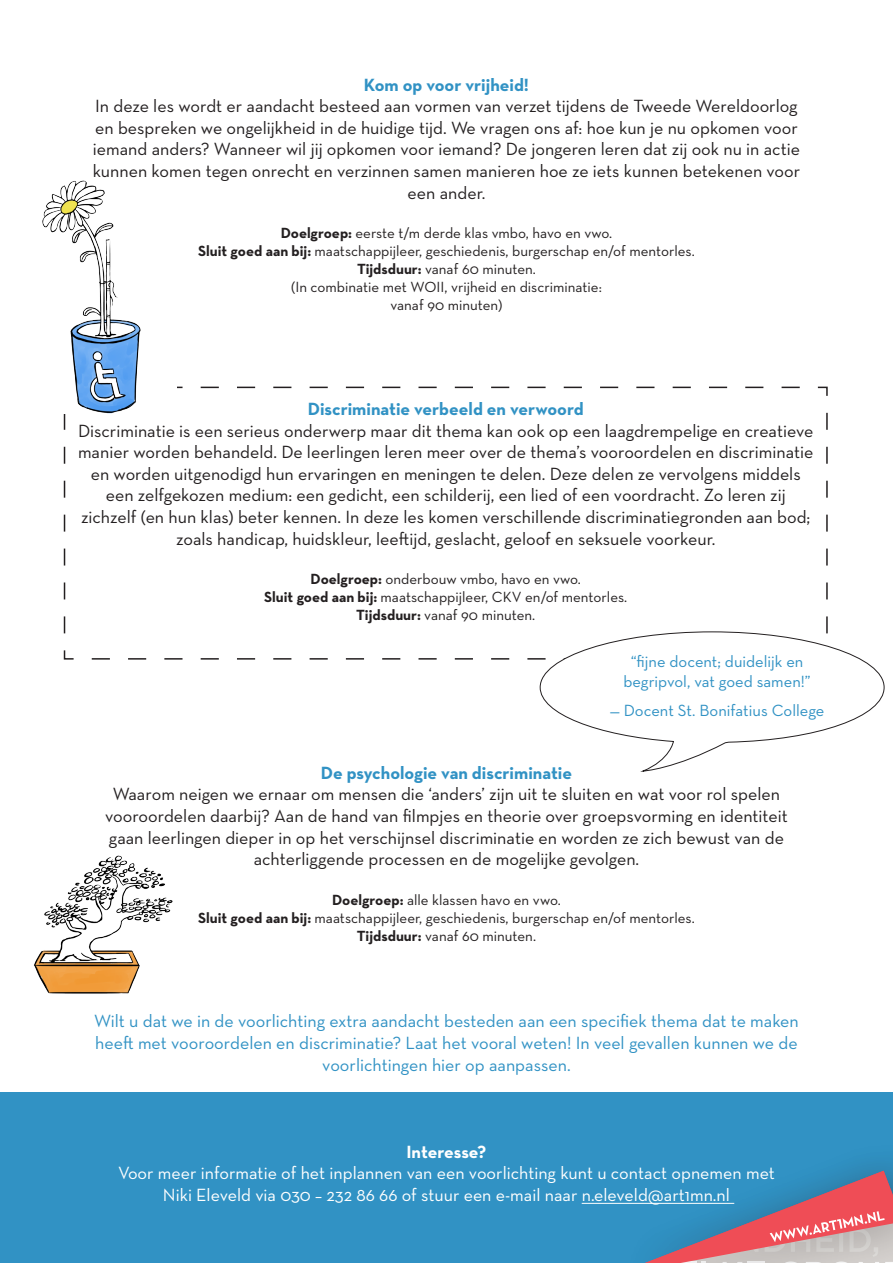
<style>
.page{position:relative;width:893px;height:1263px;background:#fff}
.page>*{position:absolute;margin:0;border:0;box-sizing:border-box;transform-origin:0 0}
.t1{font:18px/21.6px "Neutraface Text";color:#231f20;text-align:center}
.t2{font:18px/21.6px "Neutraface Text";color:#3192c4;text-align:center}
.t3{font:18px/21.6px "Neutraface Text";color:#fff;text-align:center}
.t4{font:700 18px "Neutraface Text";color:#3192c4}
.t5{font:700 18px "Neutraface Text";color:#fff}
.t6{font:16.5px/19.8px "Neutraface Text";color:#3192c4;text-align:center}
.t7{font:15px "Neutraface Text";color:#231f20}
.s1{font-weight:700}
</style>
<div class="page">
<svg style="left:63px;top:386px;width:765px;height:274px"></svg>
<div style="left:0;top:1093px;width:893px;height:170px;background:#3192c4"></div>
<hr style="left:582px;top:1203px;width:152px;height:1px;background:#fff">
<div style="left:613px;top:1136px;width:280px;height:127px;background:#3192c4"></div>
<svg style="left:645px;top:1171px;width:248px;height:92px"></svg>
<img style="left:34px;top:855px;width:139px;height:139px">
<svg style="left:539px;top:631px;width:346px;height:141px"></svg>
<img style="left:42px;top:180px;width:169px;height:255px">
<p class="t4" style="left:364px;top:73px;width:167px">Kom op voor vrijheid!</p>
<p class="t1" style="left:93px;top:95px;width:709px">In deze les wordt er aandacht besteed aan vormen van verzet tijdens de Tweede Wereldoorlog en bespreken we ongelijkheid in de huidige tijd. We vragen ons af: hoe kun je nu opkomen voor iemand anders? Wanneer wil jij opkomen voor iemand? De jongeren leren dat zij ook nu in actie kunnen komen tegen onrecht en verzinnen samen manieren hoe ze iets kunnen betekenen voor een ander.</p>
<p class="t7" style="left:281px;top:224px;width:333px"><span class="s1">Doelgroep:</span> eerste t/m derde klas vmbo, havo en vwo.</p>
<p class="t7" style="left:198px;top:242px;width:498px"><span class="s1">Sluit goed aan bij:</span> maatschappijleer, geschiedenis, burgerschap en/of mentorles.</p>
<p class="t7" style="left:357px;top:260px;width:180px"><span class="s1">Tijdsduur:</span> vanaf 60 minuten.</p>
<p class="t7" style="left:291px;top:278px;width:312px">(In combinatie met WOII, vrijheid en discriminatie:</p>
<p class="t7" style="left:390px;top:296px;width:114px">vanaf 90 minuten)</p>
<p class="t4" style="left:308px;top:397px;width:278px">Discriminatie verbeeld en verwoord</p>
<p class="t1" style="left:78px;top:419px;width:737px">Discriminatie is een serieus onderwerp maar dit thema kan ook op een laagdrempelige en creatieve manier worden behandeld. De leerlingen leren meer over de thema’s vooroordelen en discriminatie en worden uitgenodigd hun ervaringen en meningen te delen. Deze delen ze vervolgens middels een zelfgekozen medium: een gedicht, een schilderij, een lied of een voordracht. Zo leren zij zichzelf (en hun klas) beter kennen. In deze les komen verschillende discriminatiegronden aan bod; zoals handicap, huidskleur, leeftijd, geslacht, geloof en seksuele voorkeur.</p>
<p class="t7" style="left:311px;top:570px;width:272px"><span class="s1">Doelgroep:</span> onderbouw vmbo, havo en vwo.</p>
<p class="t7" style="left:264px;top:588px;width:365px"><span class="s1">Sluit goed aan bij:</span> maatschappijleer, CKV en/of mentorles.</p>
<p class="t7" style="left:356px;top:606px;width:180px"><span class="s1">Tijdsduur:</span> vanaf 90 minuten.</p>
<p class="t6" style="left:623px;top:651px;width:189px">“fijne docent; duidelijk en begripvol, vat goed samen!”</p>
<p class="t6" style="left:610px;top:700px;width:216px">— Docent St. Bonifatius College</p>
<p class="t4" style="left:321px;top:761px;width:253px">De psychologie van discriminatie</p>
<p class="t1" style="left:105px;top:783px;width:684px">Waarom neigen we ernaar om mensen die ‘anders’ zijn uit te sluiten en wat voor rol spelen vooroordelen daarbij? Aan de hand van filmpjes en theorie over groepsvorming en identiteit gaan leerlingen dieper in op het verschijnsel discriminatie en worden ze zich bewust van de achterliggende processen en de mogelijke gevolgen.</p>
<p class="t7" style="left:332px;top:890px;width:230px"><span class="s1">Doelgroep:</span> alle klassen havo en vwo.</p>
<p class="t7" style="left:198px;top:908px;width:498px"><span class="s1">Sluit goed aan bij:</span> maatschappijleer, geschiedenis, burgerschap en/of mentorles.</p>
<p class="t7" style="left:357px;top:926px;width:181px"><span class="s1">Tijdsduur:</span> vanaf 60 minuten.</p>
<p class="t2" style="left:94px;top:1010px;width:706px">Wilt u dat we in de voorlichting extra aandacht besteden aan een specifiek thema dat te maken heeft met vooroordelen en discriminatie? Laat het vooral weten! In veel gevallen kunnen we de voorlichtingen hier op aanpassen.</p>
<p class="t5" style="left:406px;top:1140px;width:82px">Interesse?</p>
<p class="t3" style="left:118px;top:1162px;width:658px">Voor meer informatie of het inplannen van een voorlichting kunt u contact opnemen met<br>Niki Eleveld via 030 – 232 86 66 of stuur een e-mail naar n.eleveld@art1mn.nl</p>
</div>
